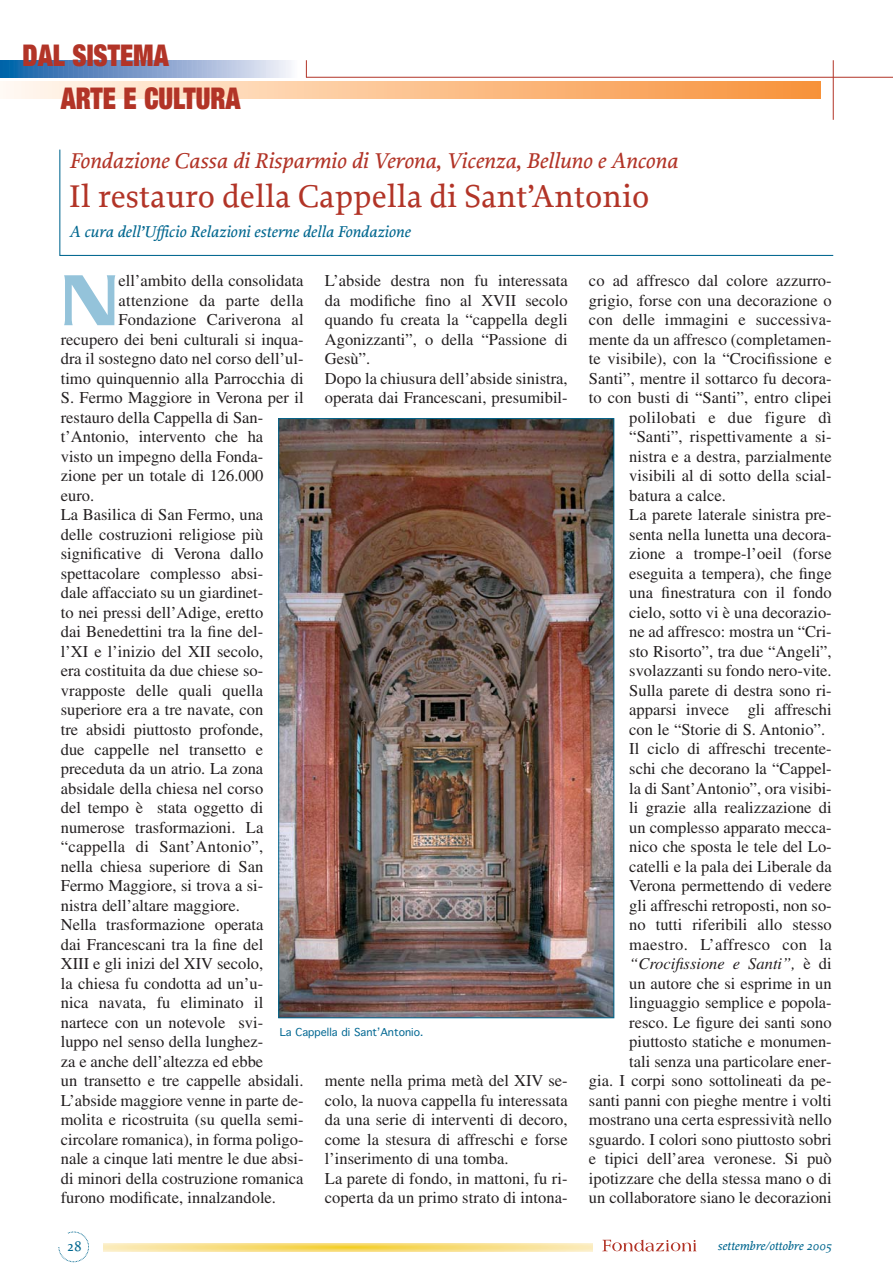
<style>
.page{position:relative;width:893px;height:1285px;background:#fff}
.page>*{position:absolute;margin:0;border:0;box-sizing:border-box;transform-origin:0 0}
.t1{font:500 78px "Serpentine";color:#94c3da}
.t2{font:500 33px "Proforma";color:#b23427}
.t3{font:900 expanded 30px "Helvetica Neue";color:#b23427;scale:.88 1}
.t4{font:italic 500 22.5px "Proforma";color:#b23427}
.t5{font:16.5px/19.5px "Times";color:#231f20}
.t6{font:italic 500 16.5px "Proforma";color:#00678f}
.t7{font:italic 16.5px "Times";color:#231f20}
.t8{font:16.5px "Times";letter-spacing:.02em;color:#231f20}
.t9{font:16.5px "Times";letter-spacing:.025em;color:#231f20}
.t10{font:500 15px "Proforma";color:#00678f}
.t11{font:italic 500 12.75px "Proforma";color:#00678f}
.t12{font:10.5px "Geneva";color:#006792}
.s1{font-style:normal}
</style>
<div class="page">
<svg style="left:104px;top:1243px;width:489px;height:8px;background:#f8df87"></svg>
<svg style="left:58px;top:1231px;width:31px;height:30px"></svg>
<svg style="left:602px;top:1239px;width:94px;height:12px"></svg>
<hr style="left:306px;top:77px;width:587px;height:1px;background:#b23427">
<hr style="left:833px;top:60px;width:1px;height:60px;background:#b23427">
<svg style="left:0;top:60px;width:821px;height:38px"></svg>
<svg style="left:59px;top:149px;width:775px;height:107px"></svg>
<img style="left:280px;top:420px;width:332px;height:595px">
<h3 class="t3" style="left:23px;top:45px;width:168px">DAL SISTEMA</h3>
<h3 class="t3" style="left:61px;top:87px;width:206px">ARTE E CULTURA</h3>
<h3 class="t4" style="left:69px;top:152px;width:610px">Fondazione Cassa di Risparmio di Verona, Vicenza, Belluno e Ancona</h3>
<h2 class="t2" style="left:69px;top:183px;width:581px">Il restauro della Cappella di Sant’Antonio</h2>
<p class="t6" style="left:69px;top:225px;width:343px">A cura dell’Ufficio Relazioni esterne della Fondazione</p>
<p class="t5" style="left:325px;top:272px;width:244px">L’abside destra non fu interessata da modifiche fino al XVII secolo quando fu creata la “cappella degli<br>Agonizzanti”, o della “Passione di<br>Gesù”.<br>Dopo la chiusura dell’abside sinistra, operata dai Francescani, presumibil-</p>
<h1 class="t1" style="left:61px;top:275px;width:59px">N</h1>
<p class="t5" style="left:119px;top:272px;width:187px">ell’ambito della consolidata</p>
<p class="t5" style="left:119px;top:292px;width:187px">attenzione da parte della</p>
<p class="t5" style="left:119px;top:311px;width:187px">Fondazione Cariverona al</p>
<p class="t5" style="left:61px;top:331px;width:244px">recupero dei beni culturali si inqua-</p>
<p class="t5" style="left:61px;top:350px;width:244px">dra il sostegno dato nel corso dell’ul-</p>
<p class="t5" style="left:61px;top:370px;width:244px">timo quinquennio alla Parrocchia di</p>
<p class="t5" style="left:61px;top:389px;width:244px">S. Fermo Maggiore in Verona per il</p>
<p class="t5" style="left:61px;top:409px;width:204px">restauro della Cappella di San-</p>
<p class="t5" style="left:61px;top:428px;width:204px">t’Antonio, intervento che ha</p>
<p class="t5" style="left:61px;top:448px;width:204px">visto un impegno della Fonda-</p>
<p class="t5" style="left:61px;top:467px;width:204px">zione per un totale di 126.000</p>
<p class="t5" style="left:61px;top:487px;width:35px">euro.</p>
<p class="t5" style="left:61px;top:506px;width:204px">La Basilica di San Fermo, una</p>
<p class="t5" style="left:61px;top:526px;width:204px">delle costruzioni religiose più</p>
<p class="t5" style="left:61px;top:545px;width:204px">significative di Verona dallo</p>
<p class="t5" style="left:61px;top:565px;width:204px">spettacolare complesso absi-</p>
<p class="t5" style="left:61px;top:584px;width:204px">dale affacciato su un giardinet-</p>
<p class="t5" style="left:61px;top:604px;width:204px">to nei pressi dell’Adige, eretto</p>
<p class="t5" style="left:61px;top:623px;width:204px">dai Benedettini tra la fine del-</p>
<p class="t5" style="left:61px;top:643px;width:204px">l’XI e l’inizio del XII secolo,</p>
<p class="t5" style="left:61px;top:662px;width:204px">era costituita da due chiese so-</p>
<p class="t5" style="left:61px;top:682px;width:204px">vrapposte delle quali quella</p>
<p class="t5" style="left:61px;top:701px;width:204px">superiore era a tre navate, con</p>
<p class="t5" style="left:61px;top:721px;width:204px">tre absidi piuttosto profonde,</p>
<p class="t5" style="left:61px;top:740px;width:204px">due cappelle nel transetto e</p>
<p class="t5" style="left:61px;top:760px;width:204px">preceduta da un atrio. La zona</p>
<p class="t5" style="left:61px;top:779px;width:204px">absidale della chiesa nel corso</p>
<p class="t5" style="left:61px;top:799px;width:204px">del tempo è stata oggetto di</p>
<p class="t5" style="left:61px;top:818px;width:204px">numerose trasformazioni. La</p>
<p class="t5" style="left:61px;top:838px;width:204px">“cappella di Sant’Antonio”,</p>
<p class="t5" style="left:61px;top:857px;width:204px">nella chiesa superiore di San</p>
<p class="t5" style="left:61px;top:877px;width:204px">Fermo Maggiore, si trova a si-</p>
<p class="t5" style="left:61px;top:896px;width:181px">nistra dell’altare maggiore.</p>
<p class="t5" style="left:61px;top:916px;width:204px">Nella trasformazione operata</p>
<p class="t5" style="left:61px;top:935px;width:204px">dai Francescani tra la fine del</p>
<p class="t5" style="left:61px;top:955px;width:204px">XIII e gli inizi del XIV secolo,</p>
<p class="t5" style="left:61px;top:974px;width:204px">la chiesa fu condotta ad un’u-</p>
<p class="t5" style="left:61px;top:994px;width:204px">nica navata, fu eliminato il</p>
<p class="t5" style="left:61px;top:1013px;width:204px">nartece con un notevole svi-</p>
<p class="t5" style="left:61px;top:1033px;width:204px">luppo nel senso della lunghez-</p>
<p class="t5" style="left:61px;top:1052px;width:204px">za e anche dell’altezza ed ebbe</p>
<p class="t5" style="left:61px;top:1072px;width:244px">un transetto e tre cappelle absidali.</p>
<p class="t5" style="left:61px;top:1091px;width:244px">L’abside maggiore venne in parte de-</p>
<p class="t5" style="left:61px;top:1111px;width:244px">molita e ricostruita (su quella semi-</p>
<p class="t5" style="left:61px;top:1130px;width:244px">circolare romanica), in forma poligo-</p>
<p class="t5" style="left:61px;top:1150px;width:244px">nale a cinque lati mentre le due absi-</p>
<p class="t5" style="left:61px;top:1169px;width:244px">di minori della costruzione romanica</p>
<p class="t5" style="left:61px;top:1189px;width:217px">furono modificate, innalzandole.</p>
<p class="t12" style="left:280px;top:1027px;width:145px">La Cappella di Sant’Antonio.</p>
<p class="t5" style="left:325px;top:1072px;width:244px">mente nella prima metà del XIV se&shy;colo, la nuova cappella fu interessata da una serie di interventi di decoro, come la stesura di affreschi e forse l’inserimento di una tomba.<br>La parete di fondo, in mattoni, fu ri&shy;coperta da un primo strato di intona-</p>
<p class="t5" style="left:589px;top:272px;width:244px">co ad affresco dal colore azzurro-</p>
<p class="t5" style="left:589px;top:292px;width:244px">grigio, forse con una decorazione o</p>
<p class="t5" style="left:589px;top:311px;width:244px">con delle immagini e successiva-</p>
<p class="t5" style="left:589px;top:331px;width:244px">mente da un affresco (completamen-</p>
<p class="t5" style="left:589px;top:350px;width:244px">te visibile), con la “Crocifissione e</p>
<p class="t5" style="left:589px;top:370px;width:244px">Santi”, mentre il sottarco fu decora-</p>
<p class="t5" style="left:589px;top:389px;width:244px">to con busti di “Santi”, entro clipei</p>
<p class="t9" style="left:629px;top:411px;width:204px">polilobati e due figure dì</p>
<p class="t5" style="left:629px;top:428px;width:204px">“Santi”, rispettivamente a si-</p>
<p class="t5" style="left:629px;top:448px;width:204px">nistra e a destra, parzialmente</p>
<p class="t5" style="left:629px;top:467px;width:204px">visibili al di sotto della scial-</p>
<p class="t5" style="left:629px;top:487px;width:98px">batura a calce.</p>
<p class="t5" style="left:629px;top:506px;width:204px">La parete laterale sinistra pre-</p>
<p class="t5" style="left:629px;top:526px;width:204px">senta nella lunetta una decora-</p>
<p class="t5" style="left:629px;top:545px;width:204px">zione a trompe-l’oeil (forse</p>
<p class="t5" style="left:629px;top:565px;width:204px">eseguita a tempera), che finge</p>
<p class="t5" style="left:629px;top:584px;width:204px">una finestratura con il fondo</p>
<p class="t5" style="left:629px;top:604px;width:204px">cielo, sotto vi è una decorazio-</p>
<p class="t5" style="left:629px;top:623px;width:204px">ne ad affresco: mostra un “Cri-</p>
<p class="t5" style="left:629px;top:643px;width:204px">sto Risorto”, tra due “Angeli”,</p>
<p class="t5" style="left:629px;top:662px;width:204px">svolazzanti su fondo nero-vite.</p>
<p class="t5" style="left:629px;top:682px;width:204px">Sulla parete di destra sono ri-</p>
<p class="t5" style="left:629px;top:701px;width:204px">apparsi invece gli affreschi</p>
<p class="t5" style="left:629px;top:721px;width:197px">con le “Storie di S. Antonio”.</p>
<p class="t5" style="left:629px;top:740px;width:204px">Il ciclo di affreschi trecente-</p>
<p class="t5" style="left:629px;top:760px;width:204px">schi che decorano la “Cappel-</p>
<p class="t5" style="left:629px;top:779px;width:204px">la di Sant’Antonio”, ora visibi-</p>
<p class="t5" style="left:629px;top:799px;width:204px">li grazie alla realizzazione di</p>
<p class="t5" style="left:629px;top:818px;width:204px">un complesso apparato mecca-</p>
<p class="t5" style="left:629px;top:838px;width:204px">nico che sposta le tele del Lo-</p>
<p class="t5" style="left:629px;top:857px;width:204px">catelli e la pala dei Liberale da</p>
<p class="t5" style="left:629px;top:877px;width:204px">Verona permettendo di vedere</p>
<p class="t5" style="left:629px;top:896px;width:204px">gli affreschi retroposti, non so-</p>
<p class="t5" style="left:629px;top:916px;width:204px">no tutti riferibili allo stesso</p>
<p class="t8" style="left:629px;top:937px;width:204px">maestro. L’affresco con la</p>
<p class="t7" style="left:629px;top:957px;width:204px">“Crocifissione e Santi”, <span class="s1">è di</span></p>
<p class="t5" style="left:629px;top:974px;width:204px">un autore che si esprime in un</p>
<p class="t5" style="left:629px;top:994px;width:204px">linguaggio semplice e popola-</p>
<p class="t5" style="left:629px;top:1013px;width:204px">resco. Le figure dei santi sono</p>
<p class="t5" style="left:629px;top:1033px;width:204px">piuttosto statiche e monumen-</p>
<p class="t5" style="left:629px;top:1052px;width:204px">tali senza una particolare ener-</p>
<p class="t5" style="left:589px;top:1072px;width:244px">gia. I corpi sono sottolineati da pe-</p>
<p class="t5" style="left:589px;top:1091px;width:244px">santi panni con pieghe mentre i volti</p>
<p class="t5" style="left:589px;top:1111px;width:244px">mostrano una certa espressività nello</p>
<p class="t5" style="left:589px;top:1130px;width:244px">sguardo. I colori sono piuttosto sobri</p>
<p class="t5" style="left:589px;top:1150px;width:244px">e tipici dell’area veronese. Si può</p>
<p class="t5" style="left:589px;top:1169px;width:244px">ipotizzare che della stessa mano o di</p>
<p class="t5" style="left:589px;top:1189px;width:244px">un collaboratore siano le decorazioni</p>
<p class="t10" style="left:67px;top:1240px;width:16px">28</p>
<p class="t11" style="left:717px;top:1240px;width:116px">settembre/ottobre 2005</p>
</div>
